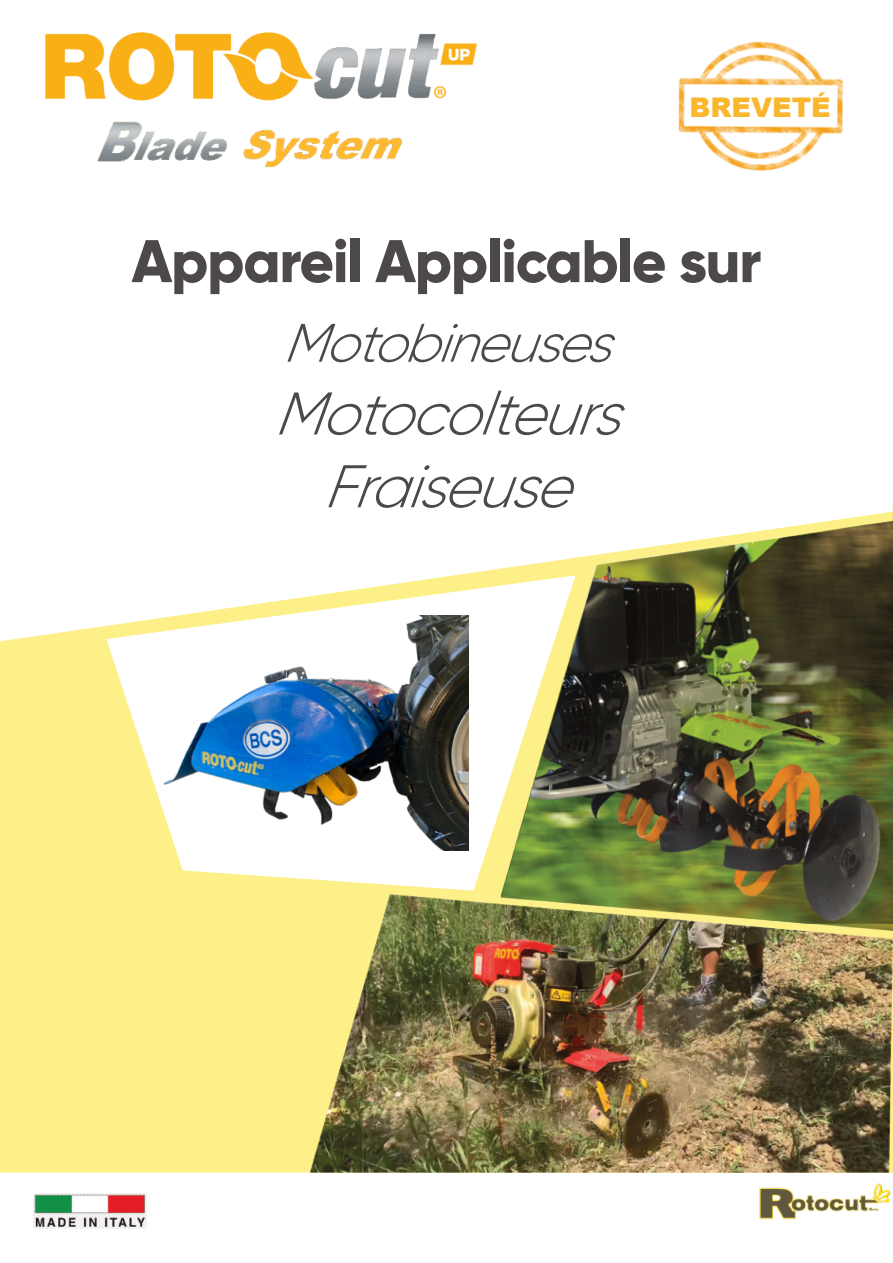
<style>
.page{position:relative;width:893px;height:1263px;background:#fff}
.page>*{position:absolute;margin:0;border:0;box-sizing:border-box;transform-origin:0 0}
.t1{font:800 60px "Gilroy";letter-spacing:-.02em;color:#4c4948}
.t2{font:italic 300 60px/72.8px "Gilroy";color:#4c4948;text-align:center}
.t3{font:italic 300 54px "Gilroy";color:#4c4948}
.t4{font:900 27px "Arial";color:#fab72e}
</style>
<div class="page">
<div style="left:0;top:626px;width:893px;height:546px;background:#fdf089"></div>
<img style="left:746px;top:1159px;width:147px;height:61px">
<img style="left:34px;top:1193px;width:113px;height:35px">
<img style="left:678px;top:41px;width:166px;height:130px">
<div style="left:686px;top:88px;width:149px;height:36px;background:#fff"></div>
<img style="left:97px;top:122px;width:305px;height:46px">
<img style="left:45px;top:32px;width:432px;height:90px">
<img style="left:226px;top:521px;width:667px;height:402px">
<img style="left:311px;top:894px;width:581px;height:278px">
<svg style="left:106px;top:575px;width:469px;height:315px"></svg>
<img style="left:154px;top:615px;width:314px;height:236px">
<p class="t4" style="left:689px;top:98px;width:143px">BREVETÉ</p>
<p class="t1" style="left:132px;top:234px;width:631px">Appareil Applicable sur</p>
<p class="t3" style="left:283px;top:318px;width:349px">Motobineuses</p>
<p class="t2" style="left:274px;top:380px;width:369px">Motocolteurs<br>Fraiseuse</p>
</div>
